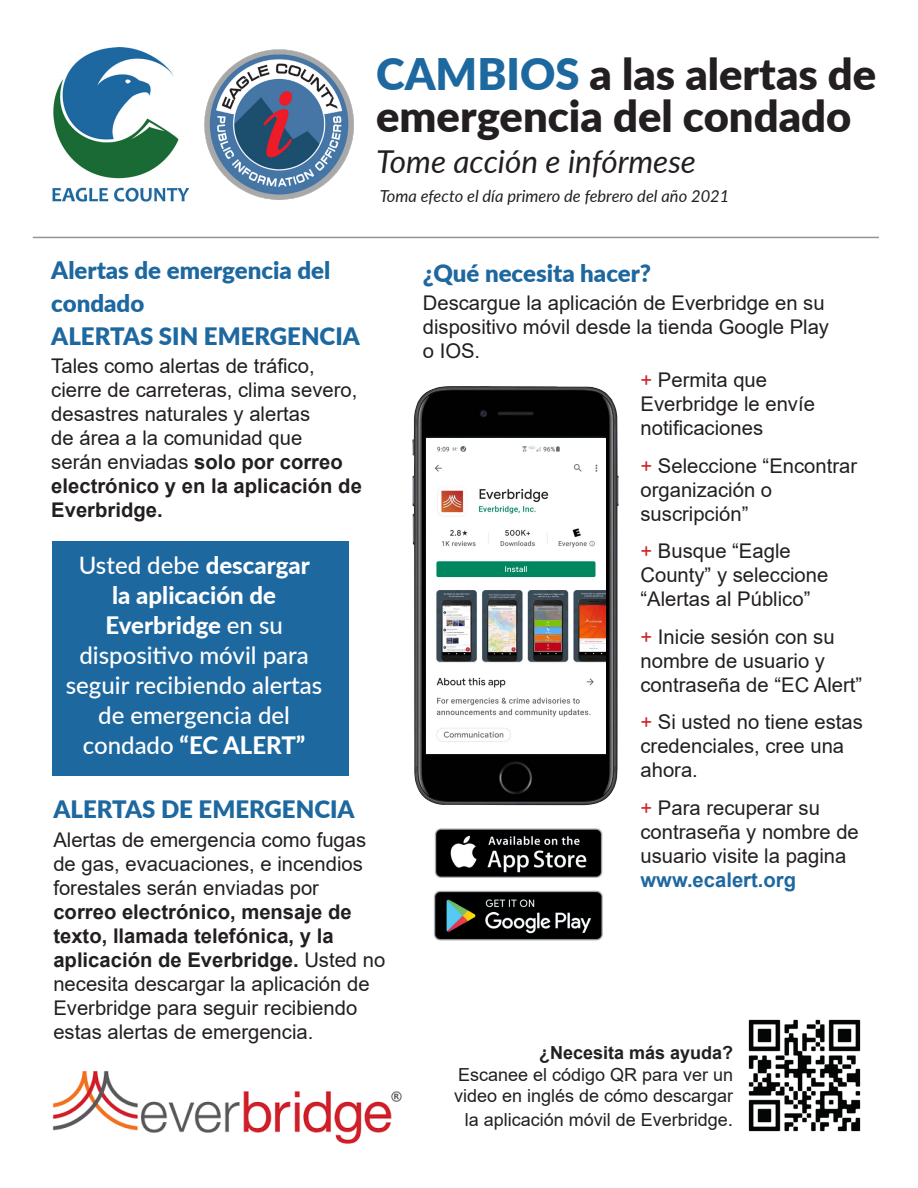
<style>
.page{position:relative;width:918px;height:1188px;background:#fff}
.page>*{position:absolute;margin:0;border:0;box-sizing:border-box;transform-origin:0 0}
.t1{font:900 43.5px "Lato";color:#231f20}
.t2{font:italic 31.5px "Lato";color:#231f20}
.t3{font:500 24px/30px "Lato";color:#fff;text-align:center}
.t4{font:900 24px/33px "Lato";color:#1e68a0}
.t5{font:20.25px/24px "Arial";color:#231f20}
.t6{font:18px/21.6px "Arial";color:#231f20}
.t7{font:700 18px "Arial";color:#231f20}
.t8{font:italic 16.5px "Lato";color:#231f20}
.s1{color:#1e68a0}
.s2{font-weight:700}
.s3{font-weight:800}
.s4{color:#ce252a}
.s5{font-weight:700;color:#1e68a0}
.s6{font-size:19.5px}
</style>
<div class="page">
<img style="left:52px;top:48px;width:136px;height:154px">
<img style="left:748px;top:1019px;width:113px;height:113px">
<div style="left:52px;top:541px;width:296px;height:234px;background:#1e68a0"></div>
<img style="left:52px;top:1071px;width:350px;height:73px">
<img style="left:434px;top:849px;width:169px;height:29px">
<img style="left:433px;top:890px;width:170px;height:51px">
<hr style="left:33px;top:237px;width:846px;height:1px;background:#939598">
<img style="left:260px;top:386px;width:359px;height:463px">
<img style="left:426px;top:438px;width:179px;height:316px">
<img style="left:204px;top:49px;width:150px;height:151px">
<p class="t1" style="left:376px;top:41px;width:502px"><span class="s1">CAMBIOS</span> a las alertas de</p>
<p class="t1" style="left:376px;top:83px;width:477px">emergencia del condado</p>
<p class="t2" style="left:376px;top:139px;width:321px">Tome acción e infórmese</p>
<p class="t8" style="left:380px;top:184px;width:351px">Toma efecto el día primero de febrero del año 2021</p>
<p class="t4" style="left:51px;top:252px;width:281px">Alertas de emergencia del condado</p>
<p class="t4" style="left:51px;top:318px;width:310px">ALERTAS SIN EMERGENCIA</p>
<p class="t5" style="left:51px;top:354px;width:312px">Tales como alertas de tráfico, cierre de carreteras, clima severo, desastres naturales y alertas<br>de área a la comunidad que<br>serán enviadas <span class="s2">solo por correo electrónico y en la aplicación de<br>Everbridge.</span></p>
<p class="t3" style="left:66px;top:549px;width:258px">Usted debe <span class="s3">descargar<br>la aplicación de<br>Everbridge</span> en su dispositivo móvil para seguir recibiendo alertas de emergencia del condado <span class="s3">“EC ALERT”</span></p>
<p class="t4" style="left:53px;top:792px;width:303px">ALERTAS DE EMERGENCIA</p>
<p class="t5" style="left:53px;top:827px;width:334px">Alertas de emergencia como fugas de gas, evacuaciones, e incendios forestales serán enviadas por <span class="s2">correo electrónico, mensaje de texto, llamada telefónica, y la aplicación de Everbridge.</span> Usted no necesita descargar la aplicación de Everbridge para seguir recibiendo estas alertas de emergencia.</p>
<p class="t4" style="left:423px;top:255px;width:230px">¿Qué necesita hacer?</p>
<p class="t5" style="left:423px;top:291px;width:408px">Descargue la aplicación de Everbridge en su dispositivo móvil desde la tienda Google Play o IOS.</p>
<p class="t5" style="left:640px;top:368px;width:176px"><span class="s4">+</span> Permita que<br>Everbridge le envíe notificaciones</p>
<p class="t5" style="left:640px;top:453px;width:218px"><span class="s4">+</span> Seleccione “Encontrar organización o suscripción”</p>
<p class="t5" style="left:640px;top:539px;width:189px"><span class="s4">+</span> Busque “Eagle<br>County” y seleccione “Alertas al Público”</p>
<p class="t5" style="left:640px;top:624px;width:223px"><span class="s4">+</span> Inicie sesión con su nombre de usuario y contraseña de “EC Alert”</p>
<p class="t5" style="left:640px;top:710px;width:224px"><span class="s4">+</span> Si usted no tiene estas credenciales, cree una ahora.</p>
<p class="t5" style="left:640px;top:795px;width:220px"><span class="s4">+</span> Para recuperar su contraseña y nombre de usuario visite la pagina <span class="s5">www.ecalert.org</span></p>
<p class="t7" style="left:539px;top:1040px;width:196px">¿Necesita más ayuda?</p>
<p class="t6" style="left:454px;top:1063px;width:281px">Escanee el código QR para ver un video en inglés de cómo descargar</p>
<p class="t6" style="left:465px;top:1108px;width:270px">la aplicación móvil de Everbridge<span class="s6">.</span></p>
</div>
